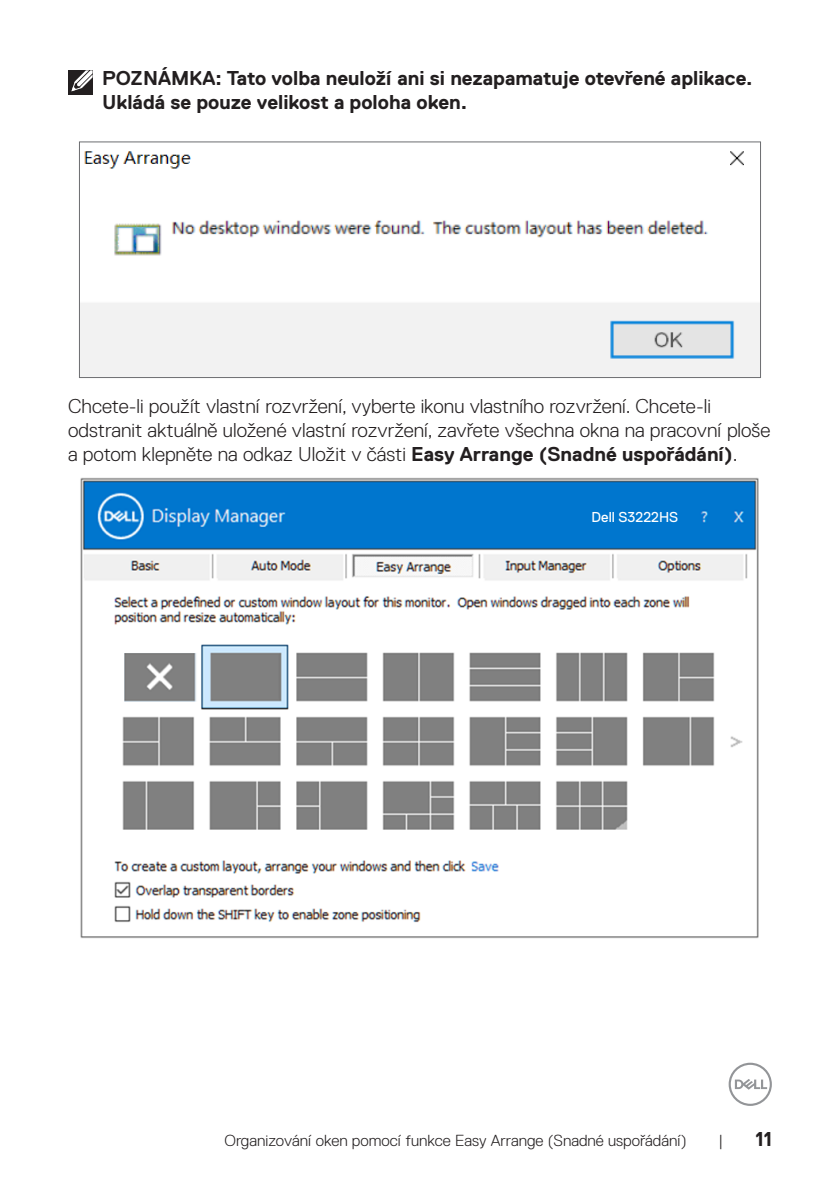
<style>
.page{position:relative;width:840px;height:1191px;background:#fff}
.page>*{position:absolute;margin:0;border:0;box-sizing:border-box;transform-origin:0 0}
.Paragraph{font:300 20px/24px "Dell Replica";color:#231f20}
.Note{font:700 20px/24px "Dell Replica";color:#231f20}
.t1{font:300 16px "Dell Replica";color:#231f20}
.t2{font:14.4px "Dell Replica";color:#fff}
.s1{font-weight:700}
</style>
<div class="page">
<svg style="left:728px;top:1062px;width:43px;height:44px"></svg>
<img style="left:81px;top:151px;width:677px;height:225px">
<div style="left:79px;top:141px;width:681px;height:237px;border:1px solid #6c6d70"></div>
<img style="left:80px;top:477px;width:679px;height:462px">
<div style="left:579px;top:506px;width:109px;height:24px;background:#0076ce"></div>
<div style="left:68px;top:70px;width:24px;height:25px;background:#231f20"></div>
<svg style="left:71px;top:70px;width:22px;height:22px"></svg>
<p class="Note" style="left:102px;top:66px;width:651px">POZNÁMKA: Tato volba neuloží ani si nezapamatuje otevřené aplikace.<br>Ukládá se pouze velikost a poloha oken.</p>
<p class="Paragraph" style="left:68px;top:394px;width:703px">Chcete-li použít vlastní rozvržení, vyberte ikonu vlastního rozvržení. Chcete-li odstranit aktuálně uložené vlastní rozvržení, zavřete všechna okna na pracovní ploše a potom klepněte na odkaz Uložit v části <span class="s1">Easy Arrange (Snadné uspořádání)</span>.</p>
<p class="t2" style="left:591px;top:509px;width:88px">Dell S3222HS</p>
<p class="t1" style="left:224px;top:1131px;width:463px">Organizování oken pomocí funkce Easy Arrange (Snadné uspořádání)</p>
<p class="t1" style="left:718px;top:1131px;width:6px">|</p>
<p class="Note" style="left:755px;top:1126px;width:18px">11</p>
</div>
